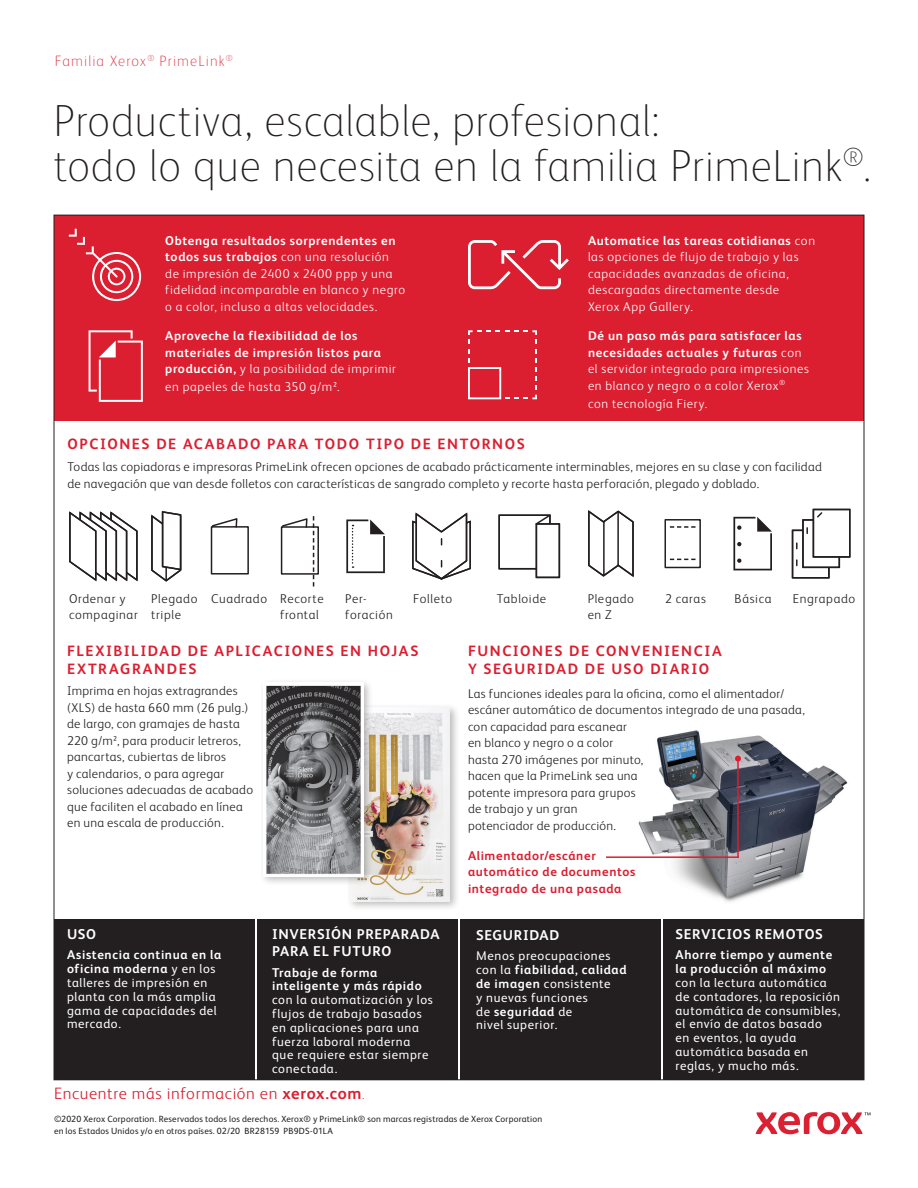
<style>
.page{position:relative;width:918px;height:1188px;background:#fff}
.page>*{position:absolute;margin:0;border:0;box-sizing:border-box;transform-origin:0 0}
.Page_Title{font:100 45px/45px "Xerox Sans";letter-spacing:.01em;color:#231f20}
.Call_to_action{font:300 16.5px "Xerox Sans";letter-spacing:.04em;color:#db1e30}
.Body_Text{font:700 15px/18px "Xerox Sans";letter-spacing:.11em;color:#db1e30}
.Business_Segment{font:100 15px "Xerox Sans";letter-spacing:.075em;color:#db1e30}
.Intro{font:700 14.25px/17.2px "Xerox Sans";letter-spacing:.045em;color:#fff}
.Intro-2{font:300 12.75px/16.5px "Xerox Sans";letter-spacing:.025em;color:#231f20}
.Intro-3{font:12.75px/13.8px "Xerox Sans";letter-spacing:.05em;color:#fff}
.Intro-4{font:300 12.75px/16.5px "Xerox Sans";letter-spacing:.05em;color:#fff}
.Intro-5{font:700 12.75px/16.5px "Xerox Sans";letter-spacing:.05em;color:#fff}
.Intro-6{font:700 12.75px/16.5px "Xerox Sans";letter-spacing:.05em;color:#db1e30}
.Intro-7{font:300 12.75px/16.5px "Xerox Sans";letter-spacing:.05em;color:#231f20}
.Intro-8{font:300 12.75px/16.5px "Xerox Sans";letter-spacing:.055em;color:#231f20}
.Intro-9{font:300 12.75px/16.5px "Xerox Sans";letter-spacing:.045em;color:#231f20}
.Legal{font:9px/12px "Xerox Sans";letter-spacing:.02em;color:#231f20}
.s1{font-weight:700}
.s2{font-weight:300}
.s3{font-weight:100}
</style>
<div class="page">
<svg style="left:756px;top:1112px;width:114px;height:22px"></svg>
<img style="left:638px;top:730px;width:210px;height:172px">
<div style="left:346px;top:703px;width:114px;height:209px;background:#231f20;opacity:.3"></div>
<img style="left:350px;top:707px;width:100px;height:194px">
<div style="left:54px;top:919px;width:200px;height:161px;background:#231f20"></div>
<div style="left:257px;top:919px;width:200px;height:161px;background:#231f20"></div>
<div style="left:461px;top:919px;width:200px;height:161px;background:#231f20"></div>
<div style="left:664px;top:919px;width:200px;height:161px;background:#231f20"></div>
<div style="left:54px;top:215px;width:810px;height:205px;background:#db1e30"></div>
<svg style="left:69px;top:229px;width:72px;height:72px"></svg>
<svg style="left:468px;top:330px;width:69px;height:69px"></svg>
<svg style="left:89px;top:330px;width:54px;height:72px"></svg>
<svg style="left:468px;top:240px;width:101px;height:49px"></svg>
<svg style="left:69px;top:511px;width:69px;height:71px"></svg>
<div style="left:792px;top:530px;width:38px;height:49px;border:2px solid #231f20"></div>
<svg style="left:796px;top:543px;width:2px;height:6px"></svg>
<svg style="left:796px;top:560px;width:2px;height:6px"></svg>
<div style="left:803px;top:520px;width:36px;height:47px;background:#fff"></div>
<div style="left:802px;top:519px;width:38px;height:49px;border:2px solid #231f20"></div>
<div style="left:813px;top:509px;width:37px;height:48px;background:#fff"></div>
<div style="left:813px;top:509px;width:37px;height:49px;border:2px solid #231f20"></div>
<svg style="left:816px;top:511px;width:8px;height:7px"></svg>
<svg style="left:412px;top:512px;width:59px;height:68px"></svg>
<svg style="left:151px;top:511px;width:31px;height:71px"></svg>
<svg style="left:588px;top:510px;width:46px;height:68px"></svg>
<div style="left:498px;top:514px;width:53px;height:55px;border:2px solid #231f20"></div>
<svg style="left:534px;top:514px;width:27px;height:65px"></svg>
<div style="left:211px;top:526px;width:38px;height:49px;border:2px solid #231f20"></div>
<svg style="left:211px;top:518px;width:27px;height:11px"></svg>
<div style="left:281px;top:526px;width:38px;height:49px;border:2px solid #231f20"></div>
<svg style="left:281px;top:516px;width:33px;height:71px"></svg>
<svg style="left:346px;top:520px;width:39px;height:53px"></svg>
<div style="left:664px;top:519px;width:37px;height:49px;border:2px solid #231f20"></div>
<svg style="left:670px;top:526px;width:26px;height:2px"></svg>
<svg style="left:670px;top:559px;width:26px;height:1px"></svg>
<svg style="left:733px;top:517px;width:39px;height:53px"></svg>
<div style="left:259px;top:678px;width:114px;height:208px;background:#231f20;opacity:.3"></div>
<img style="left:264px;top:682px;width:99px;height:194px">
<hr style="left:606px;top:856px;width:133px;height:2px;background:#db1e30">
<hr style="left:737px;top:759px;width:2px;height:99px;background:#db1e30">
<svg style="left:735px;top:756px;width:6px;height:6px"></svg>
<p class="Business_Segment" style="left:55px;top:51px;width:180px">Familia Xerox<sup>®</sup> PrimeLink<sup>®</sup></p>
<p class="Page_Title" style="left:54px;top:96px;width:819px">Productiva, escalable, profesional:<br>todo lo que necesita en la familia PrimeLink<sup>®</sup>.</p>
<p class="Intro-4" style="left:165px;top:232px;width:242px"><span class="s1">Obtenga resultados sorprendentes en todos sus trabajos</span> con una resolución de impresión de 2400 x 2400 ppp y una fidelidad incomparable en blanco y negro o a color, incluso a altas velocidades.</p>
<p class="Intro-5" style="left:165px;top:327px;width:232px">Aproveche la flexibilidad de los materiales de impresión listos para producción, <span class="s2">y la posibilidad de imprimir</span></p>
<p class="Intro-4" style="left:165px;top:378px;width:176px">en papeles de hasta 350 g/m².</p>
<p class="Body_Text" style="left:68px;top:434px;width:459px">OPCIONES DE ACABADO PARA TODO TIPO DE ENTORNOS</p>
<p class="Intro-4" style="left:588px;top:232px;width:229px"><span class="s1">Automatice las tareas cotidianas</span> con las opciones de flujo de trabajo y las capacidades avanzadas de oficina, descargadas directamente desde<br>Xerox App Gallery.</p>
<p class="Intro-4" style="left:588px;top:327px;width:223px"><span class="s1">Dé un paso más para satisfacer las necesidades actuales y futuras</span> con el servidor integrado para impresiones en blanco y negro o a color Xerox<sup>®</sup></p>
<p class="Intro-4" style="left:588px;top:394px;width:121px">con tecnología Fiery.</p>
<p class="Intro-2" style="left:68px;top:458px;width:756px">Todas las copiadoras e impresoras PrimeLink ofrecen opciones de acabado prácticamente interminables, mejores en su clase y con facilidad de navegación que van desde folletos con características de sangrado completo y recorte hasta perforación, plegado y doblado.</p>
<p class="Intro-8" style="left:69px;top:590px;width:70px">Ordenar y compaginar</p>
<p class="Intro-7" style="left:151px;top:590px;width:48px">Plegado triple</p>
<p class="Intro-7" style="left:211px;top:590px;width:58px">Cuadrado</p>
<p class="Intro-9" style="left:280px;top:590px;width:45px">Recorte frontal</p>
<p class="Intro-7" style="left:345px;top:590px;width:49px">Per&shy;foración</p>
<p class="Intro-7" style="left:413px;top:590px;width:41px">Folleto</p>
<p class="Intro-7" style="left:497px;top:590px;width:51px">Tabloide</p>
<p class="Intro-8" style="left:588px;top:590px;width:48px">Plegado en Z</p>
<p class="Intro-2" style="left:665px;top:590px;width:42px">2 caras</p>
<p class="Intro-2" style="left:735px;top:590px;width:38px">Básica</p>
<p class="Intro-7" style="left:793px;top:590px;width:64px">Engrapado</p>
<p class="Body_Text" style="left:67px;top:641px;width:353px">FLEXIBILIDAD DE APLICACIONES EN HOJAS<br>EXTRAGRANDES</p>
<p class="Intro-2" style="left:67px;top:682px;width:187px">Imprima en hojas extragrandes (XLS) de hasta 660 mm (26 pulg.) de largo, con gramajes de hasta<br>220 g/m², para producir letreros, pancartas, cubiertas de libros<br>y calendarios, o para agregar soluciones adecuadas de acabado que faciliten el acabado en línea en una escala de producción.</p>
<p class="Intro" style="left:67px;top:925px;width:31px">USO</p>
<p class="Intro-3" style="left:67px;top:948px;width:156px"><span class="s1">Asistencia continua en la oficina moderna</span> y en los talleres de impresión en planta con la más amplia gama de capacidades del mercado.</p>
<p class="Intro" style="left:272px;top:925px;width:169px">INVERSIÓN PREPARADA<br>PARA EL FUTURO</p>
<p class="Intro-3" style="left:272px;top:965px;width:162px"><span class="s1">Trabaje de forma inteligente y más rápido </span>con la automatización y los flujos de trabajo basados en aplicaciones para una fuerza laboral moderna que requiere estar siempre conectada.</p>
<p class="Call_to_action" style="left:54px;top:1082px;width:312px">Encuentre más información en <span class="s1">xerox.com</span><span class="s3">.</span></p>
<p class="Body_Text" style="left:468px;top:641px;width:255px">FUNCIONES DE CONVENIENCIA<br>Y SEGURIDAD DE USO DIARIO</p>
<p class="Intro-2" style="left:468px;top:685px;width:338px">Las funciones ideales para la oficina, como el alimentador/ escáner automático de documentos integrado de una pasada, con capacidad para escanear<br>en blanco y negro o a color<br>hasta 270 imágenes por minuto,<br>hacen que la PrimeLink sea una<br>potente impresora para grupos<br>de trabajo y un gran<br>potenciador de producción.</p>
<p class="Intro-6" style="left:468px;top:847px;width:129px">Alimentador/escáner</p>
<p class="Intro-6" style="left:468px;top:863px;width:169px">automático de documentos integrado de una pasada</p>
<p class="Intro" style="left:476px;top:926px;width:85px">SEGURIDAD</p>
<p class="Intro-3" style="left:476px;top:949px;width:152px">Menos preocupaciones con la <span class="s1">fiabilidad, calidad de imagen</span> consistente<br>y nuevas funciones<br>de <span class="s1">seguridad</span> de<br>nivel superior.</p>
<p class="Intro" style="left:676px;top:925px;width:149px">SERVICIOS REMOTOS</p>
<p class="Intro-3" style="left:676px;top:948px;width:166px"><span class="s1">Ahorre tiempo y aumente la producción al máximo </span>con la lectura automática de contadores, la reposición automática de consumibles, el envío de datos basado<br>en eventos, la ayuda automática basada en reglas, y mucho más.</p>
<p class="Legal" style="left:54px;top:1112px;width:490px">©2020 Xerox Corporation. Reservados todos los derechos. Xerox® y PrimeLink® son marcas registradas de Xerox Corporation en los Estados Unidos y/o en otros países. 02/20 BR28159 PB9DS-01LA</p>
</div>
